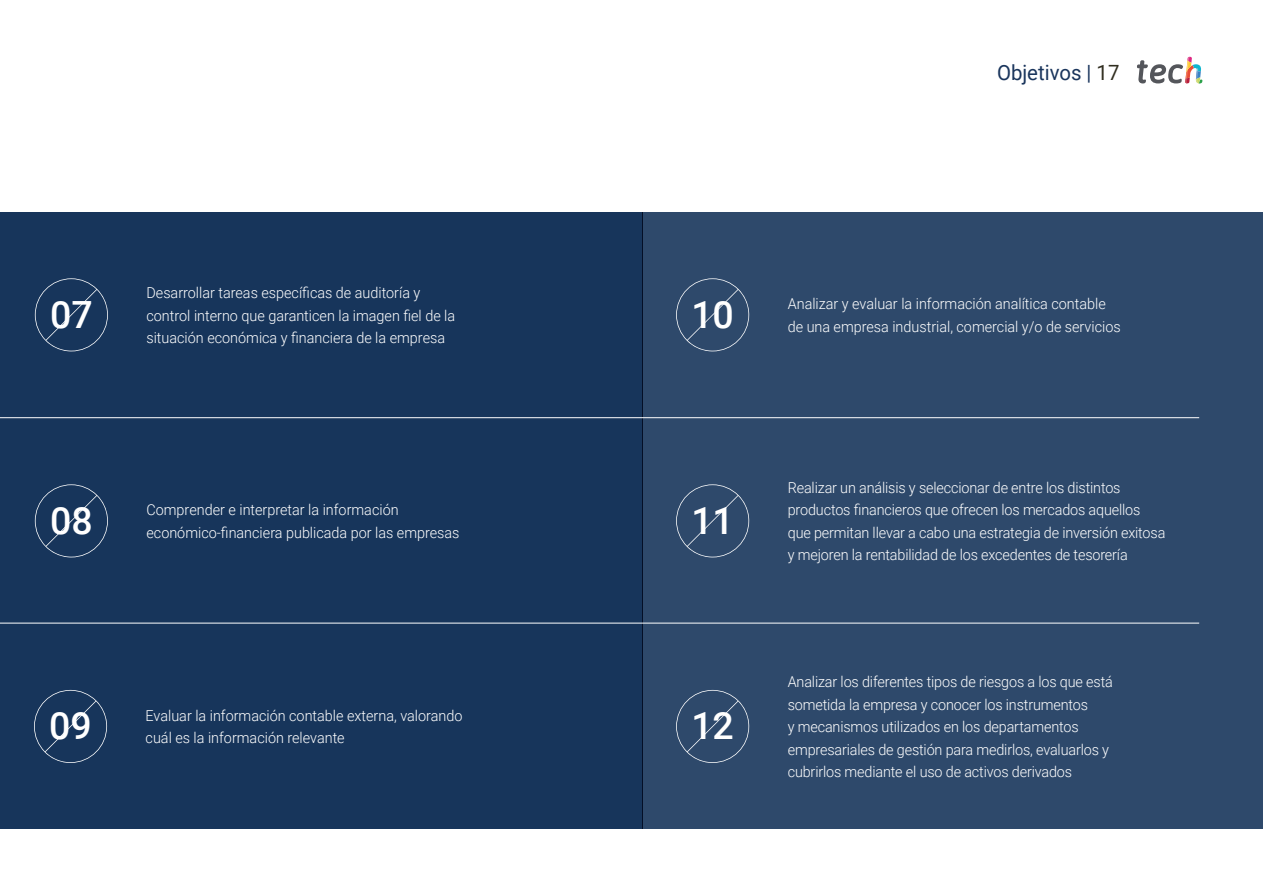
<style>
.page{position:relative;width:1263px;height:893px;background:#fff}
.page>*{position:absolute;margin:0;border:0;box-sizing:border-box;transform-origin:0 0}
.t1{font:500 37.5px "Roboto";color:#fff}
.t2{font:21px "Roboto";color:#1a355c}
.t3{font:300 15px/22.5px "Roboto";letter-spacing:-.01em;color:#fff;scale:.96 1}
.s1{color:#312e20}
</style>
<div class="page">
<svg style="left:1137px;top:57px;width:65px;height:27px"></svg>
<div style="left:0;top:212px;width:642px;height:617px;background:#17355b"></div>
<div style="left:642px;top:212px;width:621px;height:617px;background:#2e496b"></div>
<svg style="left:35px;top:278px;width:73px;height:73px"></svg>
<svg style="left:35px;top:484px;width:73px;height:73px"></svg>
<svg style="left:676px;top:278px;width:73px;height:73px"></svg>
<svg style="left:34px;top:690px;width:73px;height:73px"></svg>
<svg style="left:676px;top:484px;width:73px;height:73px"></svg>
<svg style="left:676px;top:690px;width:73px;height:73px"></svg>
<hr style="left:0;top:417px;width:1199px;height:1px;background:#fff">
<hr style="left:0;top:623px;width:1199px;height:1px;background:#fff">
<h2 class="t2" style="left:997px;top:57px;width:124px">Objetivos | <span class="s1">17</span></h2>
<h1 class="t1" style="left:50px;top:288px;width:44px">07</h1>
<p class="t3" style="left:146px;top:281px;width:323px">Desarrollar tareas específicas de auditoría y control interno que garanticen la imagen fiel de la situación económica y financiera de la empresa</p>
<h1 class="t1" style="left:691px;top:288px;width:44px">10</h1>
<p class="t3" style="left:788px;top:292px;width:333px">Analizar y evaluar la información analítica contable</p>
<p class="t3" style="left:788px;top:315px;width:348px">de una empresa industrial, comercial y/o de servicios</p>
<h1 class="t1" style="left:50px;top:494px;width:44px">08</h1>
<p class="t3" style="left:146px;top:498px;width:328px">Comprender e interpretar la información económico-financiera publicada por las empresas</p>
<h1 class="t1" style="left:691px;top:494px;width:44px">11</h1>
<p class="t3" style="left:788px;top:476px;width:395px">Realizar un análisis y seleccionar de entre los distintos productos financieros que ofrecen los mercados aquellos que permitan llevar a cabo una estrategia de inversión exitosa y mejoren la rentabilidad de los excedentes de tesorería</p>
<h1 class="t1" style="left:49px;top:699px;width:44px">09</h1>
<p class="t3" style="left:146px;top:704px;width:331px">Evaluar la información contable externa, valorando cuál es la información relevante</p>
<h1 class="t1" style="left:691px;top:699px;width:44px">12</h1>
<p class="t3" style="left:788px;top:670px;width:340px">Analizar los diferentes tipos de riesgos a los que está sometida la empresa y conocer los instrumentos<br>y mecanismos utilizados en los departamentos empresariales de gestión para medirlos, evaluarlos y cubrirlos mediante el uso de activos derivados</p>
</div>
